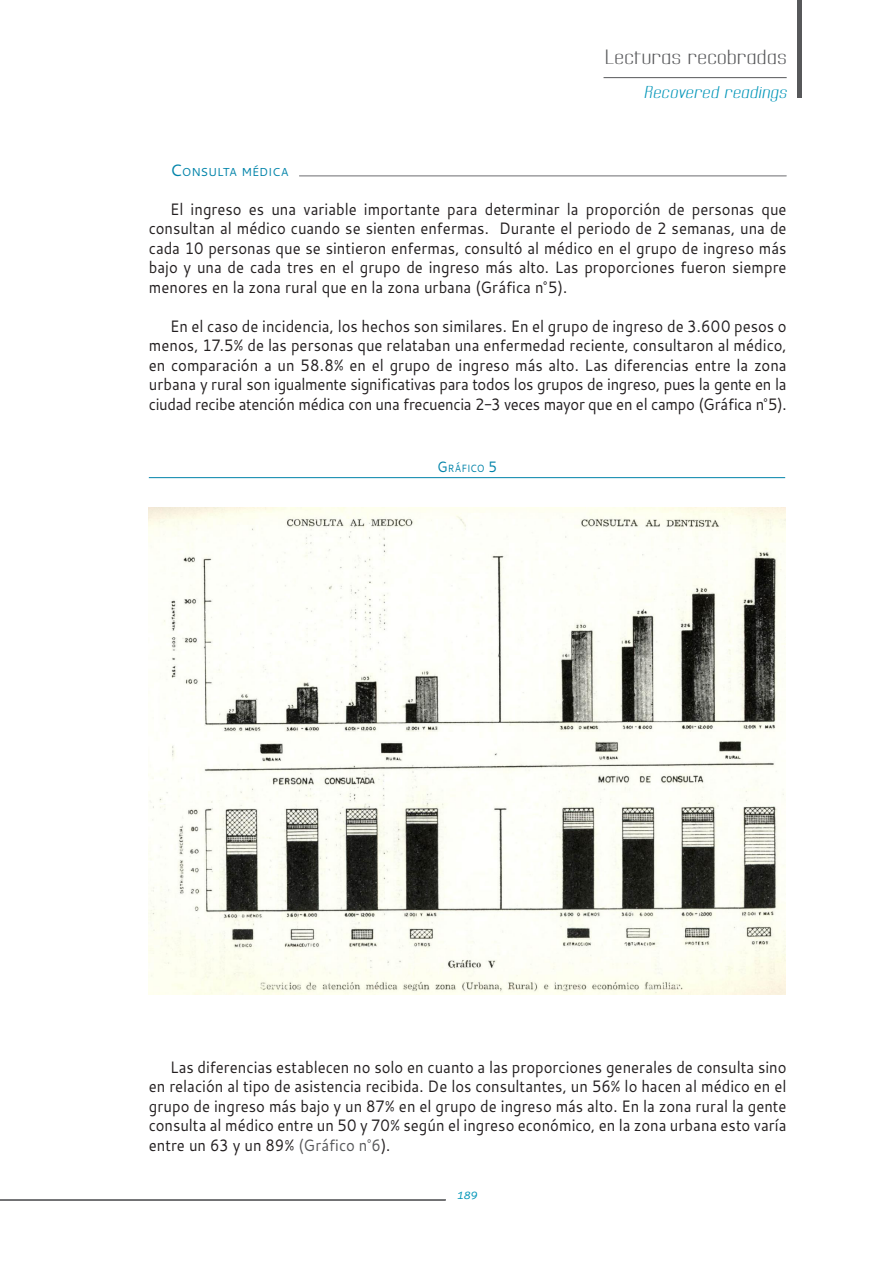
<style>
.page{position:relative;width:893px;height:1263px;background:#fff}
.page>*{position:absolute;margin:0;border:0;box-sizing:border-box;transform-origin:0 0}
.t1{font:18px "Labtop Secundo Superwide";color:#57585a}
.txt-base{font:16.5px/19.5px "Cantarell";color:#231f20;text-align:justify;scale:.9 1}
.t2{font:italic 15px "Labtop Secundo Superwide";color:#0095b8}
.t3{font:italic 300 13.5px "Aller";color:#0095b8}
.subtit-2{font:11.55px "Cantarell";letter-spacing:-.01em;color:#0083a9}
.tab-título{font:10.5px "Cantarell";letter-spacing:-.01em;color:#0083a9;scale:.9 1}
.s1{font-size:16.5px}
.s2{font-size:15px}
.s3{color:#57585a}
</style>
<div class="page">
<hr style="left:149px;top:477px;width:636px;height:1px;background:#0083a9">
<hr style="left:0;top:1199px;width:446px;height:2px;background:#57585a">
<hr style="left:797px;top:0;width:4px;height:98px;background:#57585a">
<hr style="left:603px;top:77px;width:184px;height:1px;background:#57585a">
<img style="left:149px;top:508px;width:637px;height:487px">
<hr style="left:299px;top:176px;width:487px;height:1px;background:#6c6d70">
<p class="t1" style="left:605px;top:46px;width:183px">Lecturas recobradas</p>
<p class="t2" style="left:644px;top:82px;width:148px">Recovered readings</p>
<p class="subtit-2" style="left:170px;top:163px;width:120px"><span class="s1">C</span>ONSULTA MÉDICA</p>
<p class="txt-base" style="left:149px;top:198px;width:710px;text-indent:21px">El ingreso es una variable importante para determinar la proporción de personas que consultan al médico cuando se sienten enfermas. Durante el periodo de 2 semanas, una de cada 10 personas que se sintieron enfermas, consultó al médico en el grupo de ingreso más bajo y una de cada tres en el grupo de ingreso más alto. Las proporciones fueron siempre menores en la zona rural que en la zona urbana (Gráfica n°5).</p>
<p class="txt-base" style="left:149px;top:315px;width:710px;text-indent:21px">En el caso de incidencia, los hechos son similares. En el grupo de ingreso de 3.600 pesos o menos, 17.5% de las personas que relataban una enfermedad reciente, consultaron al médico, en comparación a un 58.8% en el grupo de ingreso más alto. Las diferencias entre la zona urbana y rural son igualmente significativas para todos los grupos de ingreso, pues la gente en la ciudad recibe atención médica con una frecuencia 2-3 veces mayor que en el campo (Gráfica n°5).</p>
<p class="tab-título" style="left:437px;top:461px;width:68px"><span class="s2">G</span>RÁFICO <span class="s2">5</span></p>
<p class="txt-base" style="left:149px;top:1056px;width:710px;text-indent:21px">Las diferencias establecen no solo en cuanto a las proporciones generales de consulta sino en relación al tipo de asistencia recibida. De los consultantes, un 56% lo hacen al médico en el grupo de ingreso más bajo y un 87% en el grupo de ingreso más alto. En la zona rural la gente consulta al médico entre un 50 y 70% según el ingreso económico, en la zona urbana esto varía entre un 63 y un 89% <span class="s3">(Gráfico n°6</span>).</p>
<p class="t3" style="left:457px;top:1186px;width:22px">189</p>
</div>
